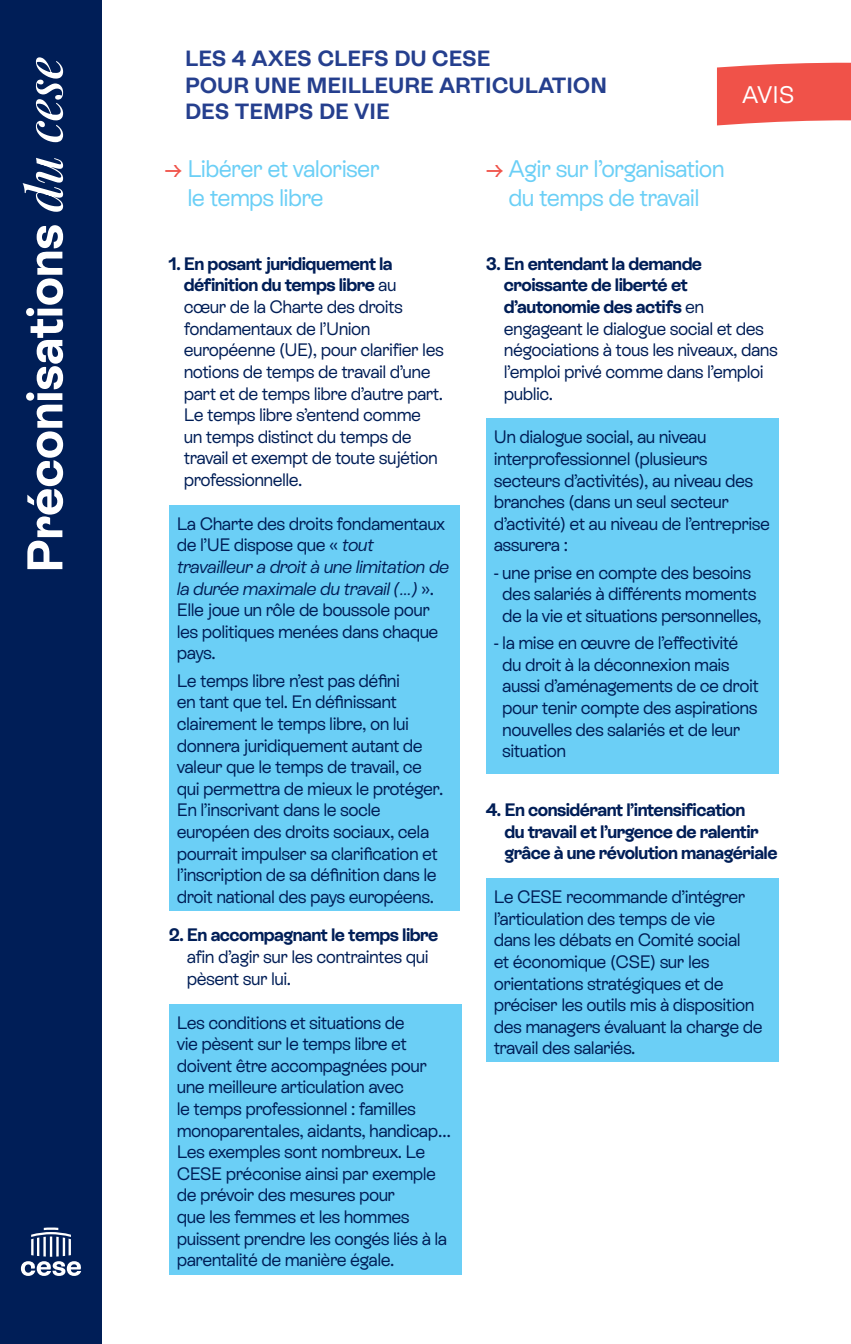
<style>
.page{position:relative;width:851px;height:1344px;background:#fff}
.page>*{position:absolute;margin:0;border:0;box-sizing:border-box;transform-origin:0 0}
.t1{font:700 50px "ES Rebond Grotesque";color:#fff}
.t2{font:24px/28.8px "ES Rebond Grotesque";letter-spacing:-.03em;color:#6bcff6}
.t3{font:24px "ES Rebond Grotesque";color:#fff}
.Titre{font:700 22px/26.4px "ES Rebond Grotesque";color:#253f8e}
.t4{font:18px/21.6px "ES Rebond Grotesque";letter-spacing:-.03em;color:#001e57}
.t5{font:700 18px/21.6px "ES Rebond Grotesque";letter-spacing:-.03em;color:#001e57}
.s1{font-family:"Playfair Display";font-weight:500;font-style:italic}
.s2{color:#f05249}
.s3{font-weight:700}
.s4{font-style:italic}
</style>
<div class="page">
<div style="left:0;top:0;width:102px;height:1344px;background:#001e57"></div>
<svg style="left:21px;top:1227px;width:61px;height:49px"></svg>
<svg style="left:717px;top:62px;width:133px;height:64px;background:#f1625a"></svg>
<div style="left:169px;top:505px;width:290px;height:406px;background:#6bcff6"></div>
<div style="left:169px;top:1004px;width:292px;height:270px;background:#6bcff6"></div>
<div style="left:485px;top:419px;width:293px;height:355px;background:#6bcff6"></div>
<div style="left:485px;top:878px;width:293px;height:184px;background:#6bcff6"></div>
<h1 class="t1" style="left:11px;top:573px;width:517px;rotate:-90deg">Préconisations <span class="s1">du cese</span></h1>
<p class="Titre" style="left:185px;top:44px;width:307px">LES 4 AXES CLEFS DU CESE</p>
<p class="Titre" style="left:185px;top:71px;width:423px">POUR UNE MEILLEURE ARTICULATION<br>DES TEMPS DE VIE</p>
<p class="t2" style="left:187px;top:153px;width:194px;text-indent:-23px"><span class="s2">→</span> Libérer et valoriser le temps libre</p>
<p class="t2" style="left:485px;top:153px;width:240px;text-align:center"><span class="s2">→</span> Agir sur l’organisation du temps de travail</p>
<h2 class="t3" style="left:742px;top:79px;width:54px">AVIS</h2>
<p class="t4" style="left:184px;top:252px;width:261px;text-indent:-15px"><span class="s3">1. En posant juridiquement la définition du temps libre</span> au<br>cœur de la Charte des droits fondamentaux de l’Union européenne (UE), pour clarifier les notions de temps de travail d’une part et de temps libre d’autre part.<br>Le temps libre s’entend comme un temps distinct du temps de travail et exempt de toute sujétion professionnelle.</p>
<p class="t4" style="left:177px;top:512px;width:274px">La Charte des droits fondamentaux de l’UE dispose que « <span class="s4">tout travailleur a droit à une limitation de la durée maximale du travail (…)</span> ».<br>Elle joue un rôle de boussole pour les politiques menées dans chaque pays.</p>
<p class="t4" style="left:177px;top:669px;width:268px">Le temps libre n’est pas défini<br>en tant que tel. En définissant clairement le temps libre, on lui donnera juridiquement autant de valeur que le temps de travail, ce qui permettra de mieux le protéger.<br>En l’inscrivant dans le socle européen des droits sociaux, cela pourrait impulser sa clarification et l’inscription de sa définition dans le droit national des pays européens.</p>
<p class="t4" style="left:187px;top:923px;width:253px;text-indent:-18px"><span class="s3">2. En accompagnant le temps libre </span>afin d’agir sur les contraintes qui pèsent sur lui.</p>
<p class="t4" style="left:177px;top:1011px;width:276px">Les conditions et situations de<br>vie pèsent sur le temps libre et doivent être accompagnées pour une meilleure articulation avec<br>le temps professionnel : familles monoparentales, aidants, handicap…<br>Les exemples sont nombreux. Le<br>CESE préconise ainsi par exemple de prévoir des mesures pour<br>que les femmes et les hommes puissent prendre les congés liés à la parentalité de manière égale.</p>
<p class="t4" style="left:504px;top:252px;width:275px;text-indent:-18px"><span class="s3">3. En entendant la demande croissante de liberté et d’autonomie des actifs</span> en engageant le dialogue social et des négociations à tous les niveaux, dans l’emploi privé comme dans l’emploi public.</p>
<p class="t4" style="left:493px;top:426px;width:278px">Un dialogue social, au niveau interprofessionnel (plusieurs secteurs d’activités), au niveau des branches (dans un seul secteur d’activité) et au niveau de l’entreprise assurera :</p>
<p class="t4" style="left:493px;top:561px;width:269px;text-align:center">- une prise en compte des besoins des salariés à différents moments de la vie et situations personnelles,</p>
<p class="t4" style="left:502px;top:631px;width:258px;text-indent:-9px">- la mise en œuvre de l’effectivité du droit à la déconnexion mais aussi d’aménagements de ce droit pour tenir compte des aspirations nouvelles des salariés et de leur situation</p>
<p class="t5" style="left:504px;top:798px;width:275px;text-indent:-19px">4. En considérant l’intensification<br>du travail et l’urgence de ralentir grâce à une révolution managériale</p>
<p class="t4" style="left:493px;top:885px;width:270px">Le CESE recommande d’intégrer l’articulation des temps de vie<br>dans les débats en Comité social<br>et économique (CSE) sur les orientations stratégiques et de préciser les outils mis à disposition des managers évaluant la charge de travail des salariés.</p>
</div>
